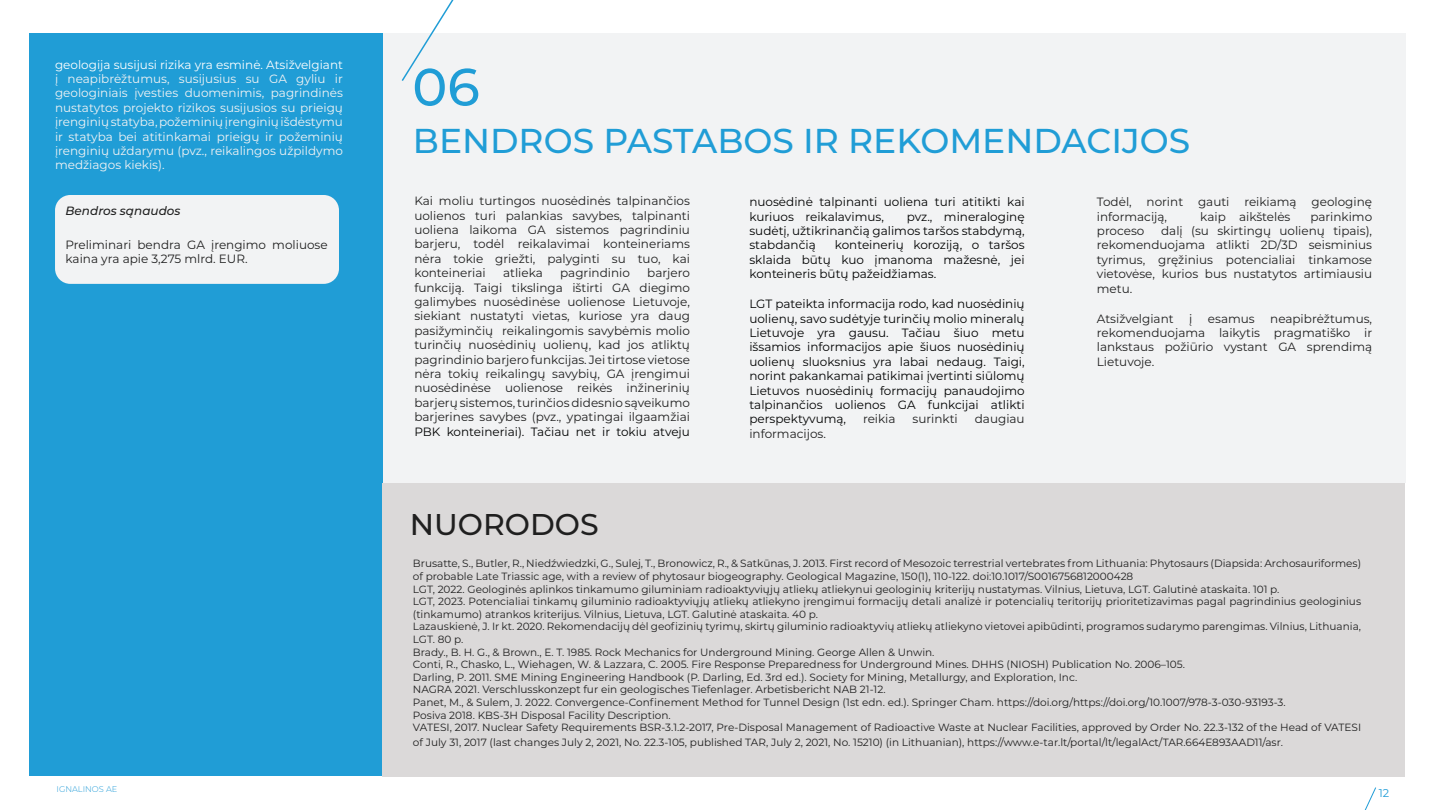
<style>
.page{position:relative;width:1440px;height:810px;background:#fff}
.page>*{position:absolute;margin:0;border:0;box-sizing:border-box;transform-origin:0 0}
.t1{font:500 52.5px "Montserrat";color:#209dd6}
.t2{font:500 34.5px "Montserrat";color:#209dd6}
.t3{font:500 30px "Montserrat";color:#1f1f1f}
.t4{font:12px/14.4px "Montserrat";color:#1f1f1f;text-align:justify}
.t5{font:12px/14.4px "Montserrat";color:#000101;text-align:justify}
.t6{font:12px/14.4px "Montserrat";color:#f2f3f4;text-align:justify}
.t7{font:12px "Montserrat";color:#fff}
.t8{font:italic 500 12px "Montserrat";color:#1f1f1f}
.t9{font:11.25px "Montserrat";color:#1f9cd7}
.t10{font:10.5px/12.6px "Montserrat";color:#1f1f1f}
.t11{font:300 8.25px "Montserrat";color:#239cd8}
</style>
<div class="page">
<div style="left:56px;top:34px;width:1350px;height:449px;background:#f2f3f4"></div>
<div style="left:29px;top:34px;width:353px;height:742px;background:#209dd6"></div>
<div style="left:55px;top:195px;width:284px;height:89px;background:#f2f3f4;border-radius:15px"></div>
<div style="left:382px;top:483px;width:1024px;height:293px;background:#dbd9d9"></div>
<svg style="left:1364px;top:787px;width:12px;height:23px"></svg>
<svg style="left:400px;top:0;width:98px;height:81px"></svg>
<p class="t7" style="left:55px;top:56px;width:290px">geologija susijusi rizika yra esminė. Atsižvelgiant</p>
<p class="t6" style="left:55px;top:71px;width:290px">į neapibrėžtumus, susijusius su GA gyliu ir geologiniais įvesties duomenimis, pagrindinės nustatytos projekto rizikos susijusios su prieigų įrenginių statyba, požeminių įrenginių išdėstymu ir statyba bei atitinkamai prieigų ir požeminių įrenginių uždarymu (pvz., reikalingos užpildymo medžiagos kiekis).</p>
<p class="t8" style="left:66px;top:202px;width:116px">Bendros sąnaudos</p>
<p class="t4" style="left:66px;top:237px;width:264px">Preliminari bendra GA įrengimo moliuose kaina yra apie 3,275 mlrd. EUR.</p>
<h1 class="t1" style="left:412px;top:50px;width:69px">06</h1>
<h2 class="t2" style="left:413px;top:117px;width:779px">BENDROS PASTABOS IR REKOMENDACIJOS</h2>
<p class="t4" style="left:414px;top:193px;width:277px">Kai moliu turtingos nuosėdinės talpinančios uolienos turi palankias savybes, talpinanti uoliena laikoma GA sistemos pagrindiniu barjeru, todėl reikalavimai konteineriams nėra tokie griežti, palyginti su tuo, kai konteineriai</p>
<p class="t4" style="left:414px;top:265px;width:277px;text-indent:233px">barjero funkciją. Taigi tikslinga ištirti GA diegimo galimybes nuosėdinėse uolienose Lietuvoje, siekiant nustatyti vietas, kuriose yra daug pasižyminčių reikalingomis savybėmis molio turinčių nuosėdinių uolienų, kad jos atliktų pagrindinio barjero funkcijas. Jei tirtose vietose nėra tokių reikalingų savybių, GA įrengimui nuosėdinėse uolienose reikės inžinerinių barjerų sistemos, turinčios didesnio sąveikumo barjerines savybes (pvz., ypatingai ilgaamžiai</p>
<p class="t5" style="left:414px;top:424px;width:277px">PBK konteineriai). Tačiau net ir tokiu atveju</p>
<p class="t4" style="left:503px;top:265px;width:41px">atlieka</p>
<p class="t4" style="left:560px;top:265px;width:71px">pagrindinio</p>
<p class="t5" style="left:749px;top:194px;width:277px">nuosėdinė talpinanti uoliena turi atitikti kai kuriuos reikalavimus,</p>
<p class="t5" style="left:749px;top:209px;width:277px;text-indent:157px">pvz., mineraloginę sudėtį, užtikrinančią galimos taršos stabdymą, stabdančią</p>
<p class="t5" style="left:749px;top:238px;width:277px;text-indent:85px">konteinerių koroziją, o taršos sklaida būtų kuo įmanoma mažesnė, jei konteineris būtų pažeidžiamas.</p>
<p class="t5" style="left:749px;top:296px;width:277px">LGT pateikta informacija rodo, kad nuosėdinių uolienų, savo sudėtyje turinčių molio mineralų Lietuvoje yra gausu. Tačiau šiuo metu išsamios informacijos apie šiuos nuosėdinių uolienų sluoksnius yra labai nedaug. Taigi, norint pakankamai patikimai įvertinti siūlomų Lietuvos nuosėdinių formacijų panaudojimo talpinančios uolienos GA funkcijai atlikti perspektyvumą,</p>
<p class="t4" style="left:863px;top:412px;width:34px">reikia</p>
<p class="t4" style="left:913px;top:412px;width:47px">surinkti</p>
<p class="t4" style="left:975px;top:412px;width:51px">daugiau</p>
<p class="t4" style="left:749px;top:426px;width:78px">informacijos.</p>
<p class="t4" style="left:1097px;top:194px;width:277px">Todėl, norint gauti reikiamą geologinę informaciją,</p>
<p class="t4" style="left:1200px;top:209px;width:92px">kaip aikštelės</p>
<p class="t4" style="left:1310px;top:209px;width:63px">parinkimo</p>
<p class="t4" style="left:1097px;top:223px;width:277px;text-indent:64px">dalį (su skirtingų uolienų tipais), rekomenduojama atlikti 2D/3D seisminius tyrimus, gręžinius potencialiai tinkamose vietovėse, kurios bus nustatytos artimiausiu metu.</p>
<p class="t4" style="left:1097px;top:311px;width:78px">Atsižvelgiant</p>
<p class="t4" style="left:1189px;top:311px;width:5px">į</p>
<p class="t4" style="left:1208px;top:311px;width:48px">esamus</p>
<p class="t4" style="left:1097px;top:223px;width:49px">proceso</p>
<p class="t4" style="left:1097px;top:311px;width:277px;text-indent:173px">neapibrėžtumus, rekomenduojama laikytis pragmatiško ir lankstaus požiūrio vystant GA sprendimą Lietuvoje.</p>
<h3 class="t3" style="left:410px;top:503px;width:190px">NUORODOS</h3>
<p class="t10" style="left:413px;top:557px;width:950px">Brusatte, S., Butler, R., Niedźwiedzki, G., Sulej, T., Bronowicz, R., &amp; Satkūnas, J. 2013. First record of Mesozoic terrestrial vertebrates from Lithuania: Phytosaurs (Diapsida: Archosauriformes) of probable Late Triassic age, with a review of phytosaur biogeography. Geological Magazine, 150(1), 110-122. doi:10.1017/S0016756812000428<br>LGT, 2022. Geologinės aplinkos tinkamumo giluminiam radioaktyviųjų atliekų atliekynui geologinių kriterijų nustatymas. Vilnius, Lietuva, LGT. Galutinė ataskaita. 101 p.<br>LGT, 2023. Potencialiai tinkamų giluminio radioaktyviųjų atliekų atliekyno įrengimui formacijų detali analizė ir potencialių teritorijų prioritetizavimas pagal pagrindinius geologinius (tinkamumo) atrankos kriterijus. Vilnius, Lietuva, LGT. Galutinė ataskaita. 40 p.<br>Lazauskienė, J. Ir kt. 2020. Rekomendacijų dėl geofizinių tyrimų, skirtų giluminio radioaktyvių atliekų atliekyno vietovei apibūdinti, programos sudarymo parengimas. Vilnius, Lithuania, LGT. 80 p.<br>Brady., B. H. G., &amp; Brown., E. T. 1985. Rock Mechanics for Underground Mining. George Allen &amp; Unwin.<br>Conti, R., Chasko, L., Wiehagen, W. &amp; Lazzara, C. 2005. Fire Response Preparedness for Underground Mines. DHHS (NIOSH) Publication No. 2006–105.<br>Darling, P. 2011. SME Mining Engineering Handbook (P. Darling, Ed. 3rd ed.). Society for Mining, Metallurgy, and Exploration, Inc.<br>NAGRA 2021. Verschlusskonzept fur ein geologisches Tiefenlager. Arbetisbericht NAB 21-12.<br>Panet, M., &amp; Sulem, J. 2022. Convergence-Confinement Method for Tunnel Design (1st edn. ed.). Springer Cham. https://doi.org/https://doi.org/10.1007/978-3-030-93193-3.<br>Posiva 2018. KBS-3H Disposal Facility Description.<br>VATESI, 2017. Nuclear Safety Requirements BSR-3.1.2-2017, Pre-Disposal Management of Radioactive Waste at Nuclear Facilities, approved by Order No. 22.3-132 of the Head of VATESI</p>
<p class="t10" style="left:413px;top:735px;width:872px">of July 31, 2017 (last changes July 2, 2021, No. 22.3-105, published TAR, July 2, 2021, No. 15210) (in Lithuanian), https://www.e-tar.lt/portal/lt/legalAct/TAR.664E893AAD11/asr.</p>
<p class="t11" style="left:57px;top:784px;width:62px">IGNALINOS AE</p>
<p class="t9" style="left:1379px;top:785px;width:12px">12</p>
</div>
